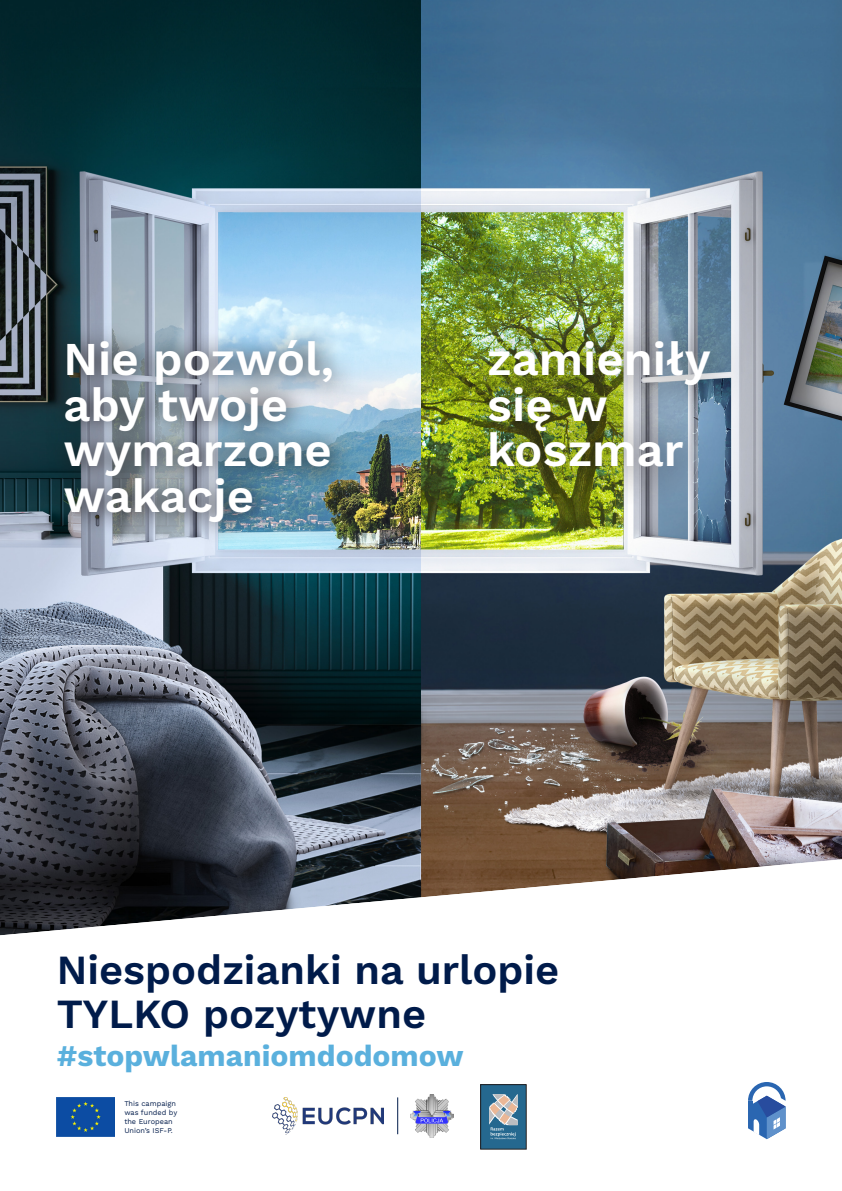
<style>
.page{position:relative;width:842px;height:1191px;background:#fff}
.page>*{position:absolute;margin:0;border:0;box-sizing:border-box;transform-origin:0 0}
.Titel_Groot{font:600 47.1px/45.4px "Work Sans";color:#fff}
.Titel_Groot-2{font:600 41.4px/44px "Work Sans";color:#001b4a}
.Titel_Groot-3{font:700 30px "Work Sans";color:#5ab0dd}
.brood{font:7.3px/8.8px "Work Sans";color:#001b4a}
</style>
<div class="page">
<img style="left:421px;top:0;width:421px;height:858px">
<img style="left:0;top:0;width:421px;height:858px">
<svg style="left:0;top:858px;width:842px;height:292px"></svg>
<svg style="left:748px;top:1082px;width:38px;height:57px"></svg>
<div style="left:452px;top:305px;width:297px;height:204px;background:#231f20;opacity:.8"></div>
<img style="left:46px;top:321px;width:309px;height:224px">
<img style="left:57px;top:1097px;width:58px;height:39px">
<hr style="left:397px;top:1097px;width:1px;height:37px;background:#001b4a">
<img style="left:272px;top:1097px;width:111px;height:37px">
<img style="left:411px;top:1094px;width:43px;height:43px">
<div style="left:481px;top:1084px;width:45px;height:65px;background:#25688f"></div>
<svg style="left:489px;top:1094px;width:29px;height:45px"></svg>
<p class="Titel_Groot" style="left:63px;top:339px;width:272px">Nie pozwól, aby twoje wymarzone wakacje</p>
<p class="Titel_Groot" style="left:487px;top:339px;width:225px">zamieniły się w koszmar</p>
<p class="Titel_Groot-2" style="left:57px;top:950px;width:504px">Niespodzianki na urlopie<br>TYLKO pozytywne</p>
<p class="Titel_Groot-3" style="left:57px;top:1038px;width:409px">#stopwlamaniomdodomow</p>
<p class="brood" style="left:124px;top:1100px;width:54px">This campaign was funded by the European<br>Union’s ISF-P.</p>
</div>
